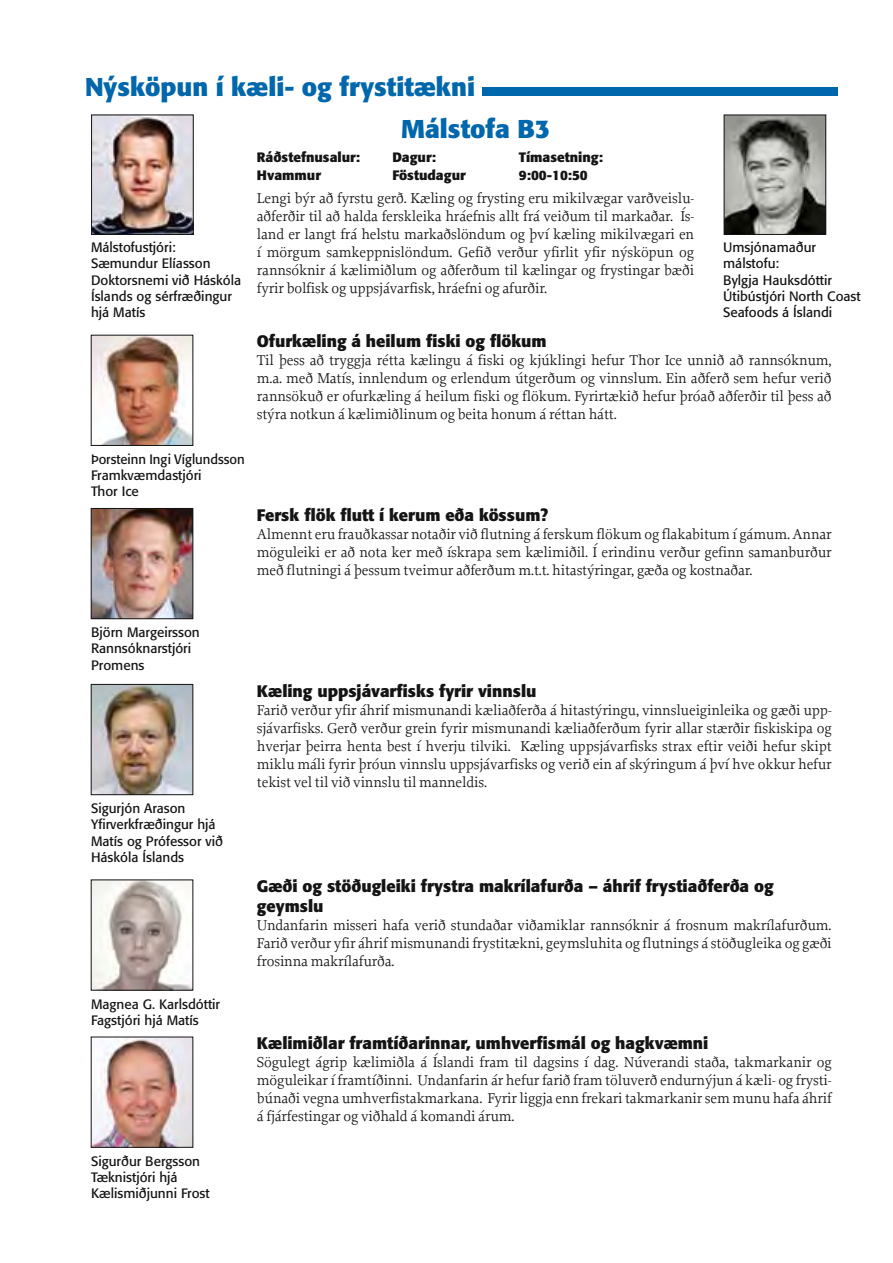
<style>
.page{position:relative;width:893px;height:1263px;background:#fff}
.page>*{position:absolute;margin:0;border:0;box-sizing:border-box;transform-origin:0 0}
.t1{font:700 25.5px/42px "Formata";color:#0167ac}
.t2{font:700 16.5px/19.8px "Formata";color:#131413}
.t3{font:15px/18px "Proforma";letter-spacing:-.01em;color:#131413;text-align:justify}
.t4{font:13.5px/16.2px "Formata";color:#131413}
.t5{font:700 13.5px/18px "Formata";color:#131413}
</style>
<div class="page">
<div style="left:482px;top:87px;width:356px;height:9px;background:#0167ac"></div>
<img style="left:93px;top:337px;width:98px;height:107px">
<img style="left:93px;top:510px;width:98px;height:107px">
<div style="left:91px;top:508px;width:102px;height:111px;border:1px solid #131413"></div>
<img style="left:93px;top:686px;width:98px;height:107px">
<div style="left:91px;top:684px;width:102px;height:111px;border:1px solid #131413"></div>
<img style="left:93px;top:882px;width:98px;height:106px">
<img style="left:93px;top:1039px;width:98px;height:106px">
<img style="left:726px;top:117px;width:98px;height:116px">
<div style="left:724px;top:115px;width:102px;height:120px;border:1px solid #131413"></div>
<img style="left:93px;top:117px;width:98px;height:116px">
<div style="left:91px;top:115px;width:102px;height:120px;border:1px solid #131413"></div>
<h1 class="t1" style="left:401px;top:66px;width:150px;text-indent:-316px">Nýsköpun í kæli- og frystitækni<br>Málstofa B3</h1>
<p class="t5" style="left:257px;top:148px;width:105px">Ráðstefnusalur:<br>Hvammur</p>
<p class="t5" style="left:392px;top:148px;width:75px">Dagur:<br>Föstudagur</p>
<p class="t5" style="left:519px;top:148px;width:86px">Tímasetning:<br>9:00-10:50</p>
<p class="t4" style="left:91px;top:239px;width:152px">Málstofustjóri:<br>Sæmundur Elíasson<br>Doktorsnemi við Háskóla<br>Íslands og sérfræðingur hjá Matís</p>
<p class="t3" style="left:257px;top:189px;width:439px">Lengi býr að fyrstu gerð. Kæling og frysting eru mikilvægar varðveislu&shy;aðferðir til að halda ferskleika hráefnis allt frá veiðum til markaðar. Ís&shy;land er langt frá helstu markaðslöndum og því kæling mikilvægari en í mörgum samkeppnislöndum. Gefið verður yfirlit yfir nýsköpun og rannsóknir á kælimiðlum og aðferðum til kælingar og frystingar bæði fyrir bolfisk og uppsjávarfisk, hráefni og afurðir.</p>
<p class="t4" style="left:723px;top:239px;width:139px">Umsjónamaður málstofu:<br>Bylgja Hauksdóttir<br>Útibústjóri North Coast<br>Seafoods á Íslandi</p>
<p class="t4" style="left:91px;top:451px;width:155px">Þorsteinn Ingi Víglundsson<br>Framkvæmdastjóri<br>Thor Ice</p>
<p class="t2" style="left:257px;top:331px;width:291px">Ofurkæling á heilum fiski og flökum</p>
<p class="t3" style="left:257px;top:351px;width:576px">Til þess að tryggja rétta kælingu á fiski og kjúklingi hefur Thor Ice unnið að rannsóknum, m.a. með Matís, innlendum og erlendum útgerðum og vinnslum. Ein aðferð sem hefur verið rannsökuð er ofurkæling á heilum fiski og flökum. Fyrirtækið hefur þróað aðferðir til þess að stýra notkun á kælimiðlinum og beita honum á réttan hátt.</p>
<p class="t2" style="left:257px;top:505px;width:293px">Fersk flök flutt í kerum eða kössum?</p>
<p class="t3" style="left:257px;top:525px;width:576px">Almennt eru frauðkassar notaðir við flutning á ferskum flökum og flakabitum í gámum. Annar möguleiki er að nota ker með ískrapa sem kælimiðil. Í erindinu verður gefinn samanburður með flutningi á þessum tveimur aðferðum m.t.t. hitastýringar, gæða og kostnaðar.</p>
<p class="t4" style="left:91px;top:624px;width:110px">Björn Margeirsson<br>Rannsóknarstjóri<br>Promens</p>
<p class="t4" style="left:91px;top:800px;width:133px">Sigurjón Arason<br>Yfirverkfræðingur hjá<br>Matís og Prófessor við<br>Háskóla Íslands</p>
<p class="t4" style="left:91px;top:996px;width:131px">Magnea G. Karlsdóttir<br>Fagstjóri hjá Matís</p>
<p class="t4" style="left:91px;top:1153px;width:120px">Sigurður Bergsson<br>Tæknistjóri hjá<br>Kælismiðjunni Frost</p>
<p class="t2" style="left:257px;top:681px;width:281px">Kæling uppsjávarfisks fyrir vinnslu</p>
<p class="t3" style="left:257px;top:700px;width:576px">Farið verður yfir áhrif mismunandi kæliaðferða á hitastýringu, vinnslueiginleika og gæði upp&shy;sjávarfisks. Gerð verður grein fyrir mismunandi kæliaðferðum fyrir allar stærðir fiskiskipa og hverjar þeirra henta best í hverju tilviki. Kæling uppsjávarfisks strax eftir veiði hefur skipt miklu máli fyrir þróun vinnslu uppsjávarfisks og verið ein af skýringum á því hve okkur hefur tekist vel til við vinnslu til manneldis.</p>
<p class="t2" style="left:257px;top:876px;width:518px">Gæði og stöðugleiki frystra makrílafurða – áhrif frystiaðferða og geymslu</p>
<p class="t3" style="left:257px;top:916px;width:576px">Undanfarin misseri hafa verið stundaðar viðamiklar rannsóknir á frosnum makrílafurðum.<br>Farið verður yfir áhrif mismunandi frystitækni, geymsluhita og flutnings á stöðugleika og gæði frosinna makrílafurða.</p>
<p class="t2" style="left:257px;top:1033px;width:453px">Kælimiðlar framtíðarinnar, umhverfismál og hagkvæmni</p>
<p class="t3" style="left:257px;top:1053px;width:576px">Sögulegt ágrip kælimiðla á Íslandi fram til dagsins í dag. Núverandi staða, takmarkanir og möguleikar í framtíðinni. Undanfarin ár hefur farið fram töluverð endurnýjun á kæli- og frysti&shy;búnaði vegna umhverfistakmarkana. Fyrir liggja enn frekari takmarkanir sem munu hafa áhrif á fjárfestingar og viðhald á komandi árum.</p>
</div>
